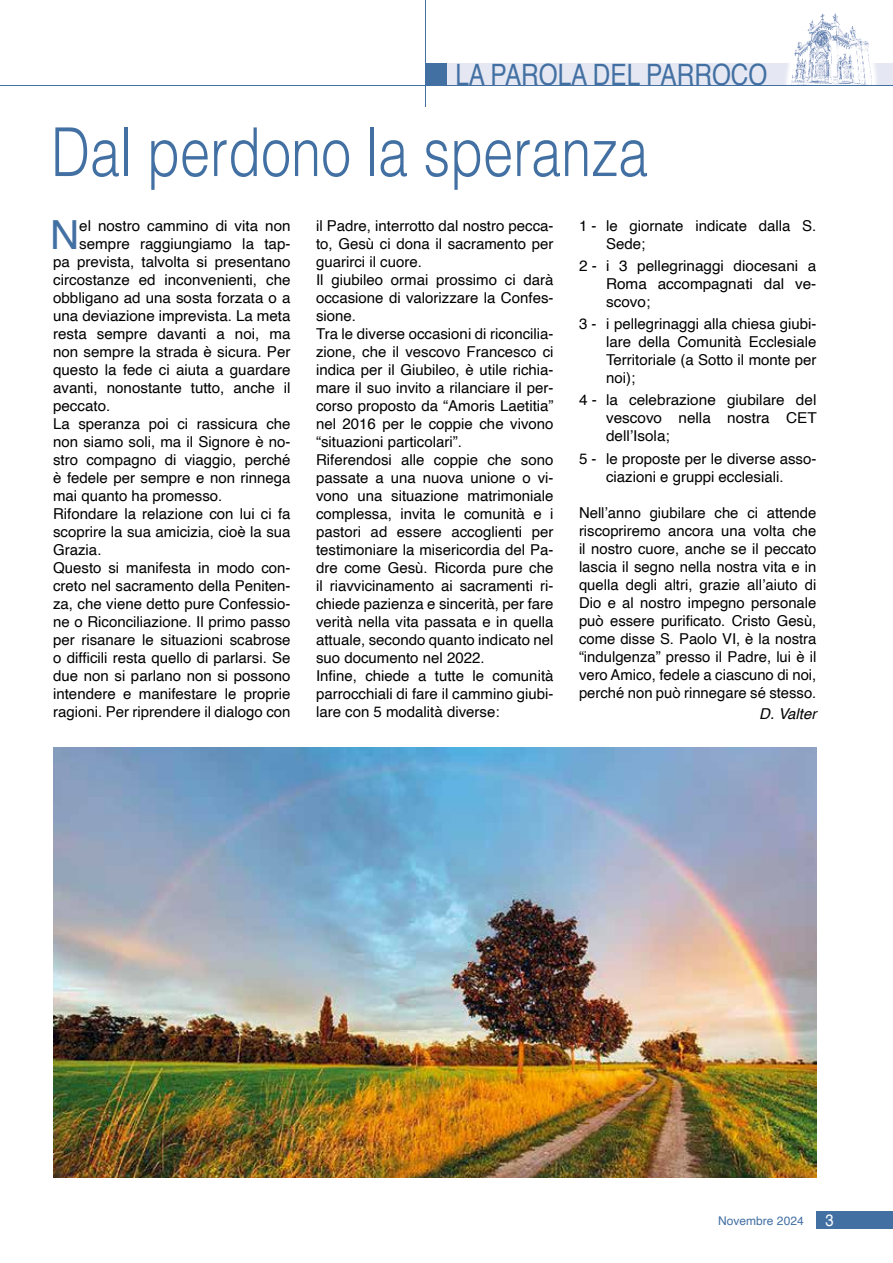
<style>
.page{position:relative;width:893px;height:1263px;background:#fff}
.page>*{position:absolute;margin:0;border:0;box-sizing:border-box;transform-origin:0 0}
.t1{font:300 67.5px "Helvetica";color:#4370a3;scale:.8 1}
.t2{font:40.05px "Helvetica";color:#4370a3}
.t3{font:29.4px "Helvetica";color:#4370a3;scale:.83 1}
.t4{font:16.5px "Helvetica";color:#fff;scale:.9 1}
.t5{font:15px/18px "Helvetica";color:#000;text-align:justify}
.t6{font:italic 15px "Helvetica";color:#000}
.t7{font:12px "Helvetica";color:#4370a3}
</style>
<div class="page">
<div style="left:437px;top:64px;width:456px;height:21px;background:#e5e8f2"></div>
<div style="left:425px;top:64px;width:21px;height:21px;background:#4370a3"></div>
<hr style="left:425px;top:0;width:1px;height:106px;background:#4370a3">
<img style="left:786px;top:64px;width:91px;height:21px">
<img style="left:791px;top:13px;width:81px;height:72px">
<hr style="left:0;top:85px;width:893px;height:1px;background:#4370a3">
<div style="left:816px;top:1211px;width:77px;height:17px;background:#4370a3"></div>
<img style="left:53px;top:747px;width:763px;height:431px">
<h3 class="t3" style="left:455px;top:52px;width:377px">LA PAROLA DEL PARROCO</h3>
<h1 class="t1" style="left:51px;top:95px;width:748px">Dal perdono la speranza</h1>
<h2 class="t2" style="left:50px;top:204px;width:31px">N</h2>
<p class="t5" style="left:79px;top:217px;width:213px">el nostro cammino di vita non</p>
<p class="t5" style="left:316px;top:217px;width:239px;text-align:left">il Padre, interrotto dal nostro pecca&shy;to, Gesù ci dona il sacramento per guarirci il cuore.<br>Il giubileo ormai prossimo ci darà occasione di valorizzare la Confes&shy;sione.<br>Tra le diverse occasioni di riconcilia&shy;zione, che il vescovo Francesco ci indica per il Giubileo, è utile richia&shy;mare il suo invito a rilanciare il per&shy;corso proposto da “Amoris Laetitia” nel 2016 per le coppie che vivono “situazioni particolari”.<br>Riferendosi alle coppie che sono passate a una nuova unione o vi&shy;vono una situazione matrimoniale complessa, invita le comunità e i pastori ad essere accoglienti per testimoniare la misericordia del Pa&shy;dre come Gesù. Ricorda pure che il riavvicinamento ai sacramenti ri&shy;chiede pazienza e sincerità, per fare verità nella vita passata e in quella attuale, secondo quanto indicato nel suo documento nel 2022.<br>Infine, chiede a tutte le comunità parrocchiali di fare il cammino giubi&shy;lare con 5 modalità diverse:</p>
<p class="t5" style="left:606px;top:217px;width:212px;text-indent:-27px">1 - le giornate indicate dalla S.<br>Sede;</p>
<p class="t5" style="left:79px;top:235px;width:213px">sempre raggiungiamo la tap-</p>
<p class="t5" style="left:53px;top:253px;width:239px">pa prevista, talvolta si presentano</p>
<p class="t5" style="left:53px;top:271px;width:239px">circostanze ed inconvenienti, che</p>
<p class="t5" style="left:53px;top:289px;width:239px">obbligano ad una sosta forzata o a</p>
<p class="t5" style="left:53px;top:307px;width:239px">una deviazione imprevista. La meta</p>
<p class="t5" style="left:53px;top:325px;width:239px">resta sempre davanti a noi, ma</p>
<p class="t5" style="left:53px;top:343px;width:239px">non sempre la strada è sicura. Per</p>
<p class="t5" style="left:53px;top:361px;width:239px">questo la fede ci aiuta a guardare</p>
<p class="t5" style="left:53px;top:379px;width:239px">avanti, nonostante tutto, anche il</p>
<p class="t5" style="left:53px;top:397px;width:59px">peccato.</p>
<p class="t5" style="left:53px;top:415px;width:239px">La speranza poi ci rassicura che</p>
<p class="t5" style="left:53px;top:433px;width:239px">non siamo soli, ma il Signore è no-</p>
<p class="t5" style="left:53px;top:451px;width:239px">stro compagno di viaggio, perché</p>
<p class="t5" style="left:53px;top:469px;width:239px">è fedele per sempre e non rinnega</p>
<p class="t5" style="left:53px;top:487px;width:171px">mai quanto ha promesso.</p>
<p class="t5" style="left:53px;top:505px;width:239px">Rifondare la relazione con lui ci fa</p>
<p class="t5" style="left:53px;top:523px;width:239px">scoprire la sua amicizia, cioè la sua</p>
<p class="t5" style="left:53px;top:541px;width:50px">Grazia.</p>
<p class="t5" style="left:53px;top:559px;width:239px">Questo si manifesta in modo con-</p>
<p class="t5" style="left:53px;top:577px;width:239px">creto nel sacramento della Peniten-</p>
<p class="t5" style="left:53px;top:595px;width:239px">za, che viene detto pure Confessio-</p>
<p class="t5" style="left:53px;top:613px;width:239px">ne o Riconciliazione. Il primo passo</p>
<p class="t5" style="left:53px;top:631px;width:239px">per risanare le situazioni scabrose</p>
<p class="t5" style="left:53px;top:649px;width:239px">o difficili resta quello di parlarsi. Se</p>
<p class="t5" style="left:53px;top:667px;width:239px">due non si parlano non si possono</p>
<p class="t5" style="left:53px;top:685px;width:239px">intendere e manifestare le proprie</p>
<p class="t5" style="left:53px;top:703px;width:239px">ragioni. Per riprendere il dialogo con</p>
<p class="t5" style="left:606px;top:257px;width:212px;text-indent:-27px">2 - i 3 pellegrinaggi diocesani a Roma accompagnati dal ve&shy;scovo;</p>
<p class="t5" style="left:606px;top:315px;width:212px;text-indent:-27px">3 - i pellegrinaggi alla chiesa giubi&shy;lare della Comunità Ecclesiale Territoriale (a Sotto il monte per noi);</p>
<p class="t5" style="left:606px;top:392px;width:212px;text-indent:-27px">4 - la celebrazione giubilare del vescovo nella nostra CET dell’Isola;</p>
<p class="t5" style="left:579px;top:450px;width:239px;text-align:center">5 - le proposte per le diverse asso&shy;ciazioni e gruppi ecclesiali.</p>
<p class="t5" style="left:579px;top:504px;width:239px">Nell’anno giubilare che ci attende riscopriremo ancora una volta che il nostro cuore, anche se il peccato lascia il segno nella nostra vita e in quella degli altri, grazie all’aiuto di Dio e al nostro impegno personale può essere purificato. Cristo Gesù, come disse S. Paolo VI, è la nostra “indulgenza” presso il Padre, lui è il vero Amico, fedele a ciascuno di noi, perché non può rinnegare sé stesso.</p>
<p class="t6" style="left:759px;top:702px;width:59px">D. Valter</p>
<p class="t7" style="left:718px;top:1211px;width:87px">Novembre 2024</p>
<p class="t4" style="left:825px;top:1207px;width:11px">3</p>
</div>
